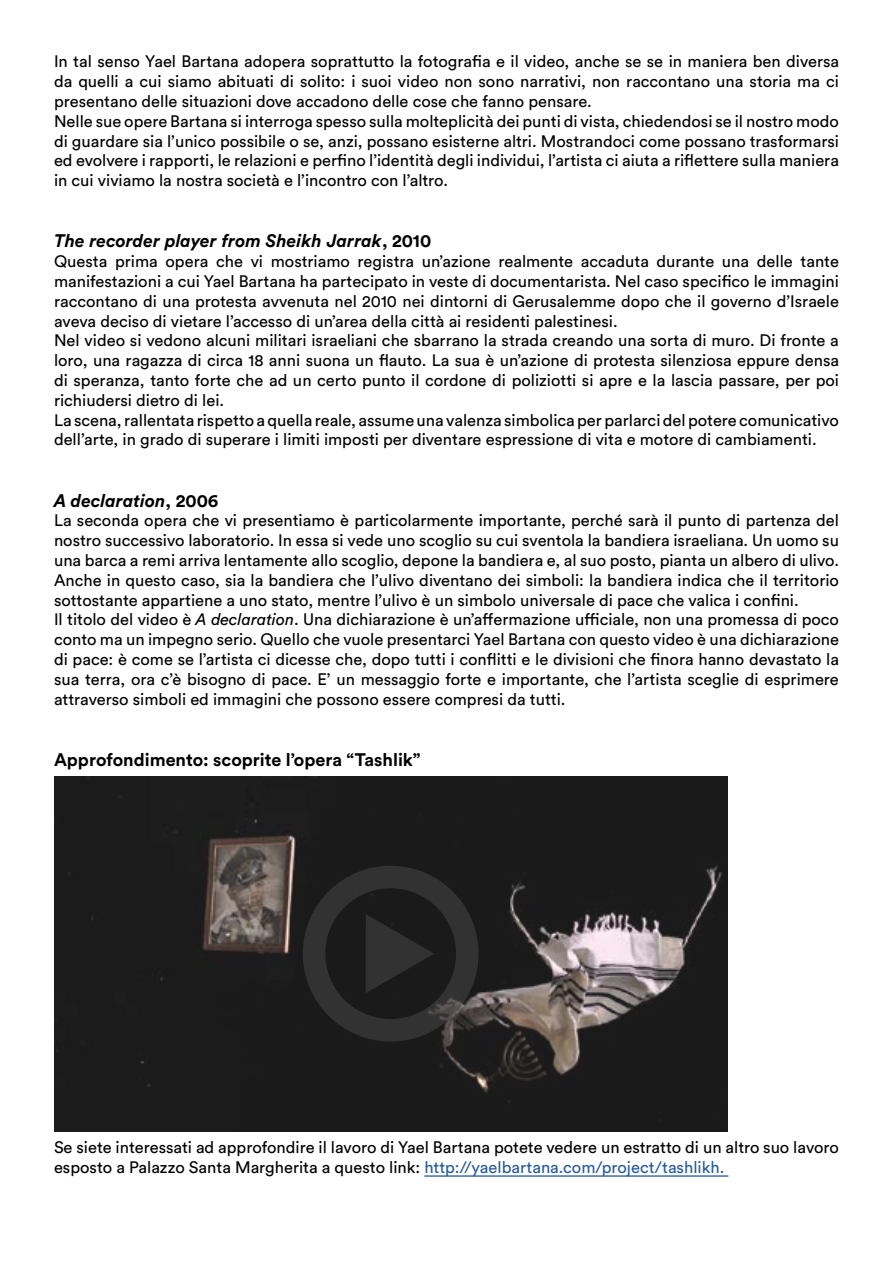
<style>
.page{position:relative;width:893px;height:1263px;background:#fff}
.page>*{position:absolute;margin:0;border:0;box-sizing:border-box;transform-origin:0 0}
.t1{font:italic 700 18px "Circular Std";color:#000}
.t2{font:700 18px "Circular Std";color:#000}
.t3{font:16.5px/19.8px "Circular Std";color:#000}
.s1{font-style:normal}
.s2{font-style:italic}
.s3{color:#275b9b}
</style>
<div class="page">
<img style="left:54px;top:776px;width:673px;height:355px">
<div style="left:303px;top:866px;width:176px;height:175px;border:22px solid #454545;border-radius:50%"></div>
<svg style="left:364px;top:913px;width:72px;height:81px;background:#252525"></svg>
<hr style="left:424px;top:1175px;width:304px;height:2px;background:#275b9b">
<p class="t3" style="left:54px;top:51px;width:787px">In tal senso Yael Bartana adopera soprattutto la fotografia e il video, anche se se in maniera ben diversa da quelli a cui siamo abituati di solito: i suoi video non sono narrativi, non raccontano una storia ma ci presentano delle situazioni dove accadono delle cose che fanno pensare.<br>Nelle sue opere Bartana si interroga spesso sulla molteplicità dei punti di vista, chiedendosi se il nostro modo di guardare sia l’unico possibile o se, anzi, possano esisterne altri. Mostrandoci come possano trasformarsi ed evolvere i rapporti, le relazioni e perfino l’identità degli individui, l’artista ci aiuta a riflettere sulla maniera in cui viviamo la nostra società e l’incontro con l’altro.</p>
<p class="t1" style="left:54px;top:229px;width:379px">The recorder player from Sheikh Jarrak<span class="s1">, 2010</span></p>
<p class="t3" style="left:54px;top:251px;width:787px">Questa prima opera che vi mostriamo registra un’azione realmente accaduta durante una delle tante manifestazioni a cui Yael Bartana ha partecipato in veste di documentarista. Nel caso specifico le immagini raccontano di una protesta avvenuta nel 2010 nei dintorni di Gerusalemme dopo che il governo d’Israele aveva deciso di vietare l’accesso di un’area della città ai residenti palestinesi.<br>Nel video si vedono alcuni militari israeliani che sbarrano la strada creando una sorta di muro. Di fronte a loro, una ragazza di circa 18 anni suona un flauto. La sua è un’azione di protesta silenziosa eppure densa di speranza, tanto forte che ad un certo punto il cordone di poliziotti si apre e la lascia passare, per poi richiudersi dietro di lei.<br>La scena, rallentata rispetto a quella reale, assume una valenza simbolica per parlarci del potere comunicativo dell’arte, in grado di superare i limiti imposti per diventare espressione di vita e motore di cambiamenti.</p>
<p class="t1" style="left:54px;top:489px;width:166px">A declaration<span class="s1">, 2006</span></p>
<p class="t3" style="left:54px;top:510px;width:787px">La seconda opera che vi presentiamo è particolarmente importante, perché sarà il punto di partenza del nostro successivo laboratorio. In essa si vede uno scoglio su cui sventola la bandiera israeliana. Un uomo su una barca a remi arriva lentamente allo scoglio, depone la bandiera e, al suo posto, pianta un albero di ulivo.<br>Anche in questo caso, sia la bandiera che l’ulivo diventano dei simboli: la bandiera indica che il territorio sottostante appartiene a uno stato, mentre l’ulivo è un simbolo universale di pace che valica i confini.<br>Il titolo del video è <span class="s2">A declaration</span>. Una dichiarazione è un’affermazione ufficiale, non una promessa di poco conto ma un impegno serio. Quello che vuole presentarci Yael Bartana con questo video è una dichiarazione di pace: è come se l’artista ci dicesse che, dopo tutti i conflitti e le divisioni che finora hanno devastato la sua terra, ora c’è bisogno di pace. E’ un messaggio forte e importante, che l’artista sceglie di esprimere attraverso simboli ed immagini che possono essere compresi da tutti.</p>
<p class="t2" style="left:54px;top:748px;width:368px">Approfondimento: scoprite l’opera “Tashlik”</p>
<p class="t3" style="left:54px;top:1137px;width:786px">Se siete interessati ad approfondire il lavoro di Yael Bartana potete vedere un estratto di un altro suo lavoro esposto a Palazzo Santa Margherita a questo link: <span class="s3">http://yaelbartana.com/project/tashlikh.</span></p>
</div>
